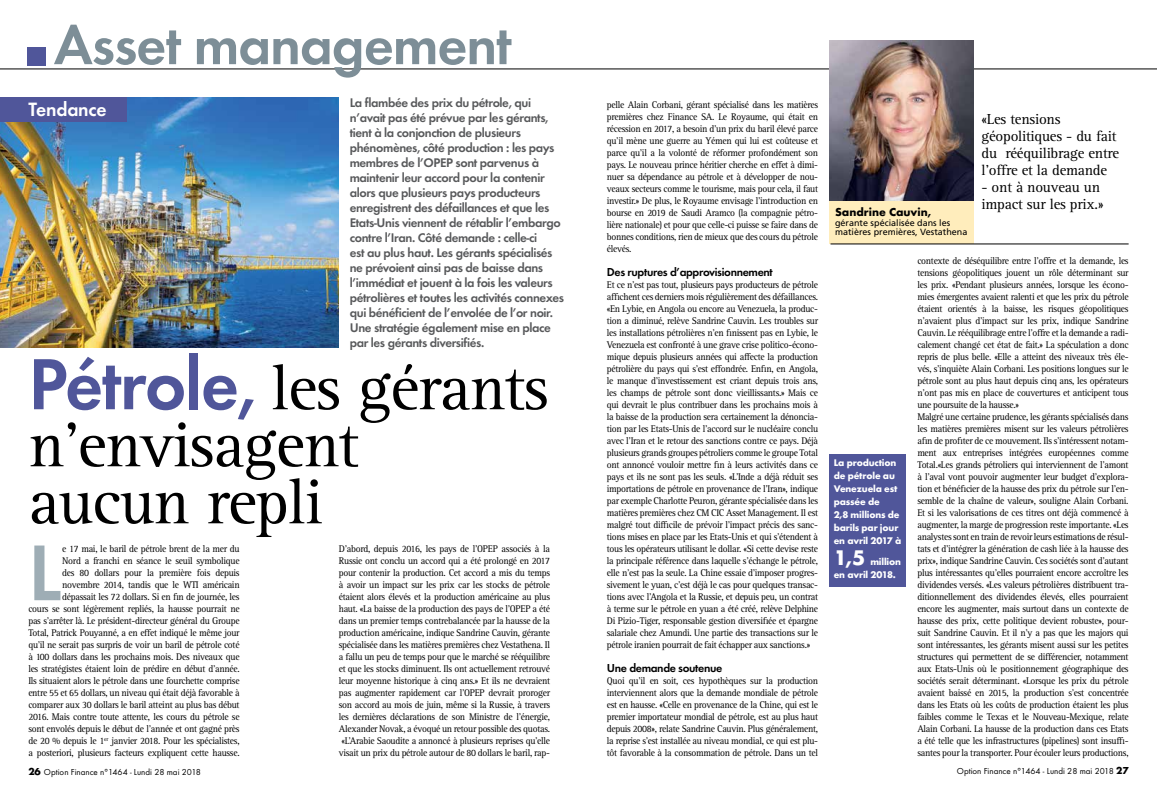
<style>
.page{position:relative;width:1157px;height:794px;background:#fff}
.page>*{position:absolute;margin:0;border:0;box-sizing:border-box;transform-origin:0 0}
.t1{font:600 82px "Futura T";color:#9eadb5;scale:.95 1}
.t2{font:65px/57px "Rotis Serif";letter-spacing:-.02em;color:#000}
.t3{font:600 58px "Futura T";letter-spacing:-.02em;color:#7d8e97}
.t4{font:600 20px "Futura T";letter-spacing:-.01em;color:#fff}
.t5{font:15px/17px "Rotis Serif";letter-spacing:-.015em;color:#000}
.t6{font:600 13px/15px "Futura T";letter-spacing:-.03em;color:#58595b}
.t7{font:600 12px "Futura T";letter-spacing:-.03em;color:#000}
.t8{font:700 12px "Futura T";color:#000}
.t9{font:10px/12px "Rotis Serif";letter-spacing:-.03em;color:#000;text-align:justify;scale:.95 1}
.t10{font:700 10px/13px "Futura T";letter-spacing:-.015em;color:#fff}
.t11{font:9px "Futura T";color:#000}
.t12{font:9px/9.5px "Frutiger";color:#000}
.s1{font-family:"Futura T";font-weight:600;font-size:75px;color:#50569a}
.s2{font-size:22px}
.s3{font-weight:700;font-size:10.5px}
</style>
<div class="page">
<img style="left:0;top:97px;width:339px;height:251px">
<div style="left:0;top:97px;width:127px;height:25px;background:#50569a"></div>
<div style="left:27px;top:48px;width:18px;height:18px;background:#50569a"></div>
<hr style="left:0;top:69px;width:1157px;height:1px;background:#000">
<img style="left:829px;top:41px;width:144px;height:160px">
<div style="left:829px;top:201px;width:144px;height:43px;background:#ffedbc"></div>
<hr style="left:830px;top:244px;width:298px;height:1px;background:#000">
<div style="left:829px;top:454px;width:77px;height:133px;background:#50569a"></div>
<h3 class="t3" style="left:54px;top:10px;width:459px">Asset management</h3>
<h3 class="t4" style="left:28px;top:98px;width:80px">Tendance</h3>
<p class="t6" style="left:350px;top:95px;width:216px">La flambée des prix du pétrole, qui n’avait pas été prévue par les gérants, tient à la conjonction de plusieurs phénomènes, côté production : les pays membres de l’OPEP sont parvenus à maintenir leur accord pour la contenir alors que plusieurs pays producteurs enregistrent des défaillances et que les Etats-Unis viennent de rétablir l’embargo contre l’Iran. Côté demande : celle-ci<br>est au plus haut. Les gérants spécialisés ne prévoient ainsi pas de baisse dans l’immédiat et jouent à la fois les valeurs pétrolières et toutes les activités connexes qui bénéficient de l’envolée de l’or noir.<br>Une stratégie également mise en place par les gérants diversifiés.</p>
<h2 class="t2" style="left:28px;top:361px;width:522px"><span class="s1">Pétrole,</span> les gérants n’envisagent<br>aucun repli</h2>
<p class="t9" style="left:28px;top:543px;width:224px;text-align:right">e 17 mai, le baril de pétrole brent de la mer du<br>Nord a franchi en séance le seuil symbolique<br>des 80 dollars pour la première fois depuis novembre 2014, tandis que le WTI américain dépassait les 72 dollars. Si en fin de journée, les<br>cours se sont légèrement repliés, la hausse pourrait ne pas s’arrêter là. Le président-directeur général du Groupe Total, Patrick Pouyanné, a en effet indiqué le même jour qu’il ne serait pas surpris de voir un baril de pétrole coté à 100 dollars dans les prochains mois. Des niveaux que les stratégistes étaient loin de prédire en début d’année.<br>Ils situaient alors le pétrole dans une fourchette comprise entre 55 et 65 dollars, un niveau qui était déjà favorable à comparer aux 30 dollars le baril atteint au plus bas début 2016. Mais contre toute attente, les cours du pétrole se sont envolés depuis le début de l’année et ont gagné près de 20 % depuis le 1<sup>er</sup> janvier 2018. Pour les spécialistes, a posteriori, plusieurs facteurs expliquent cette hausse.</p>
<p class="t9" style="left:339px;top:543px;width:224px">D’abord, depuis 2016, les pays de l’OPEP associés à la Russie ont conclu un accord qui a été prolongé en 2017 pour contenir la production. Cet accord a mis du temps à avoir un impact sur les prix car les stocks de pétrole étaient alors élevés et la production américaine au plus haut. «La baisse de la production des pays de l’OPEP a été dans un premier temps contrebalancée par la hausse de la production américaine, indique Sandrine Cauvin, gérante spécialisée dans les matières premières chez Vestathena. Il a fallu un peu de temps pour que le marché se rééquilibre et que les stocks diminuent. Ils ont actuellement retrouvé leur moyenne historique à cinq ans.» Et ils ne devraient pas augmenter rapidement car l’OPEP devrait proroger son accord au mois de juin, même si la Russie, à travers les dernières déclarations de son Ministre de l’énergie, Alexander Novak, a évoqué un retour possible des quotas. «L’Arabie Saoudite a annoncé à plusieurs reprises qu’elle visait un prix du pétrole autour de 80 dollars le baril, rap-</p>
<h1 class="t1" style="left:28px;top:524px;width:36px">L</h1>
<p class="t9" style="left:607px;top:99px;width:224px">pelle Alain Corbani, gérant spécialisé dans les matières premières chez Finance SA. Le Royaume, qui était en récession en 2017, a besoin d’un prix du baril élevé parce qu’il mène une guerre au Yémen qui lui est coûteuse et parce qu’il a la volonté de réformer profondément son pays. Le nouveau prince héritier cherche en effet à dimi&shy;nuer sa dépendance au pétrole et à développer de nou&shy;veaux secteurs comme le tourisme, mais pour cela, il faut investir.» De plus, le Royaume envisage l’introduction en bourse en 2019 de Saudi Aramco (la compagnie pétro&shy;lière nationale) et pour que celle-ci puisse se faire dans de bonnes conditions, rien de mieux que des cours du pétrole élevés.</p>
<p class="t7" style="left:607px;top:265px;width:167px">Des ruptures d’approvisionnement</p>
<p class="t9" style="left:607px;top:279px;width:224px">Et ce n’est pas tout, plusieurs pays producteurs de pétrole affichent ces derniers mois régulièrement des défaillances. «En Lybie, en Angola ou encore au Venezuela, la produc&shy;tion a diminué, relève Sandrine Cauvin. Les troubles sur les installations pétrolières n’en finissent pas en Lybie, le Venezuela est confronté à une grave crise politico-écono&shy;mique depuis plusieurs années qui affecte la production pétrolière du pays qui s’est effondrée. Enfin, en Angola, le manque d’investissement est criant depuis trois ans, les champs de pétrole sont donc vieillissants.» Mais ce qui devrait le plus contribuer dans les prochains mois à la baisse de la production sera certainement la dénoncia&shy;tion par les Etats-Unis de l’accord sur le nucléaire conclu avec l’Iran et le retour des sanctions contre ce pays. Déjà plusieurs grands groupes pétroliers comme le groupe Total ont annoncé vouloir mettre fin à leurs activités dans ce pays et ils ne sont pas les seuls. «L’Inde a déjà réduit ses importations de pétrole en provenance de l’Iran», indique par exemple Charlotte Peuron, gérante spécialisée dans les matières premières chez CM CIC Asset Management. Il est malgré tout difficile de prévoir l’impact précis des sanc&shy;tions mises en place par les Etats-Unis et qui s’étendent à tous les opérateurs utilisant le dollar. «Si cette devise reste la principale référence dans laquelle s’échange le pétrole, elle n’est pas la seule. La Chine essaie d’imposer progres&shy;sivement le yuan, c’est déjà le cas pour quelques transac&shy;tions avec l’Angola et la Russie, et depuis peu, un contrat à terme sur le pétrole en yuan a été créé, relève Delphine Di Pizio-Tiger, responsable gestion diversifiée et épargne salariale chez Amundi. Une partie des transactions sur le pétrole iranien pourrait de fait échapper aux sanctions.»</p>
<p class="t7" style="left:607px;top:661px;width:117px">Une demande soutenue</p>
<p class="t9" style="left:607px;top:675px;width:224px">Quoi qu’il en soit, ces hypothèques sur la production interviennent alors que la demande mondiale de pétrole est en hausse. «Celle en provenance de la Chine, qui est le premier importateur mondial de pétrole, est au plus haut depuis 2008», relate Sandrine Cauvin. Plus généralement, la reprise s’est installée au niveau mondial, ce qui est plu&shy;tôt favorable à la consommation de pétrole. Dans un tel</p>
<p class="t8" style="left:835px;top:205px;width:98px">Sandrine Cauvin,</p>
<p class="t12" style="left:835px;top:218px;width:134px">gérante spécialisée dans les matières premières, Vestathena</p>
<h3 class="t5" style="left:981px;top:111px;width:139px">«Les tensions géopolitiques - du fait du rééquilibrage entre l’offre et la demande</h3>
<h3 class="t5" style="left:981px;top:179px;width:124px">- ont à nouveau un impact sur les prix.»</h3>
<p class="t10" style="left:833px;top:456px;width:69px">La production de pétrole au<br>Venezuela est passée de<br>2,8 millions de barils par jour en avril 2017 à</p>
<p class="t10" style="left:833px;top:555px;width:69px"><span class="s2">1,5</span> million en avril 2018.</p>
<p class="t9" style="left:917px;top:255px;width:224px;text-align:left">contexte de déséquilibre entre l’offre et la demande, les tensions géopolitiques jouent un rôle déterminant sur les prix. «Pendant plusieurs années, lorsque les écono&shy;mies émergentes avaient ralenti et que les prix du pétrole étaient orientés à la baisse, les risques géopolitiques n’avaient plus d’impact sur les prix, indique Sandrine Cauvin. Le rééquilibrage entre l’offre et la demande a radi&shy;calement changé cet état de fait.» La spéculation a donc repris de plus belle. «Elle a atteint des niveaux très éle&shy;vés, s’inquiète Alain Corbani. Les positions longues sur le pétrole sont au plus haut depuis cinq ans, les opérateurs n’ont pas mis en place de couvertures et anticipent tous une poursuite de la hausse.»<br>Malgré une certaine prudence, les gérants spécialisés dans les matières premières misent sur les valeurs pétrolières afin de profiter de ce mouvement. Ils s’intéressent notam&shy;ment aux entreprises intégrées européennes comme Total.«Les grands pétroliers qui interviennent de l’amont à l’aval vont pouvoir augmenter leur budget d’explora&shy;tion et bénéficier de la hausse des prix du pétrole sur l’en&shy;semble de la chaîne de valeur», souligne Alain Corbani.<br>Et si les valorisations de ces titres ont déjà commencé à augmenter, la marge de progression reste importante. «Les analystes sont en train de revoir leurs estimations de résul&shy;tats et d’intégrer la génération de cash liée à la hausse des prix», indique Sandrine Cauvin. Ces sociétés sont d’autant plus intéressantes qu’elles pourraient encore accroître les dividendes versés. «Les valeurs pétrolières distribuent tra&shy;ditionnellement des dividendes élevés, elles pourraient encore les augmenter, mais surtout dans un contexte de hausse des prix, cette politique devient robuste», pour&shy;suit Sandrine Cauvin. Et il n’y a pas que les majors qui sont intéressantes, les gérants misent aussi sur les petites structures qui permettent de se différencier, notamment aux Etats-Unis où le positionnement géographique des sociétés serait déterminant. «Lorsque les prix du pétrole avaient baissé en 2015, la production s’est concentrée dans les Etats où les coûts de production étaient les plus faibles comme le Texas et le Nouveau-Mexique, relate Alain Corbani. La hausse de la production dans ces Etats a été telle que les infrastructures (pipelines) sont insuffi&shy;santes pour la transporter. Pour écouler leurs productions,</p>
<p class="t11" style="left:28px;top:766px;width:174px"><span class="s3">26</span> Option Finance n°1464 - Lundi 28 mai 2018</p>
<p class="t11" style="left:956px;top:765px;width:173px">Option Finance n°1464 - Lundi 28 mai 2018 <span class="s3">27</span></p>
</div>
